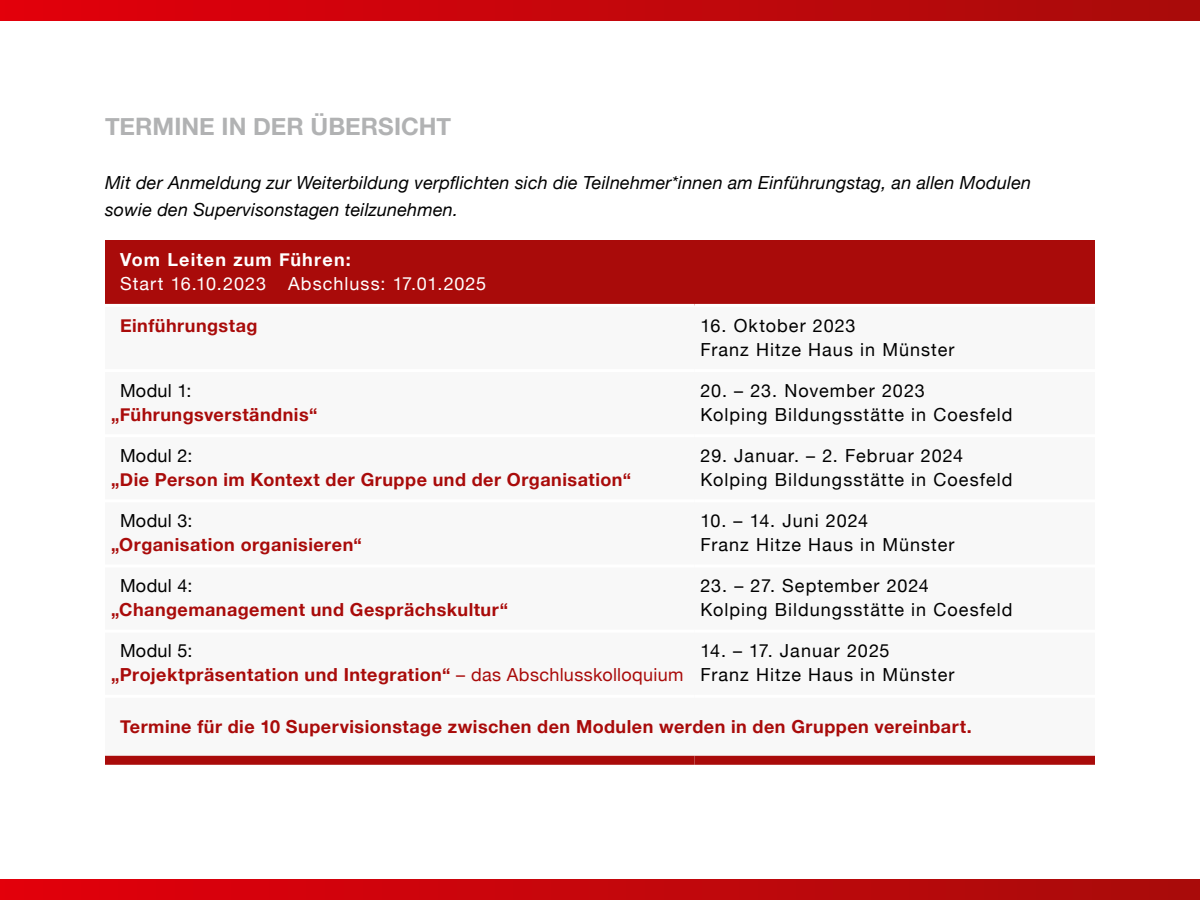
<style>
.page{position:relative;width:1200px;height:900px;background:#fff}
.page>*{position:absolute;margin:0;border:0;box-sizing:border-box;transform-origin:0 0}
.t1{font:700 24px "Helvetica Neue";color:#b1b2b3}
.t2{font:18px/24px "Helvetica Neue";letter-spacing:.055em;color:#000}
.t3{font:700 18px/24px "Helvetica Neue";letter-spacing:.025em;color:#a90b0a}
.t4{font:italic 18px/27px "Helvetica Neue";letter-spacing:.01em;color:#000}
.t5{font:18px "Helvetica Neue";letter-spacing:.06em;color:#fff}
.t6{font:700 18px "Helvetica Neue";letter-spacing:.065em;color:#fff}
.s1{font-weight:400;color:#000}
.s2{font-weight:400}
</style>
<div class="page">
<div style="left:0;top:879px;width:1200px;height:21px;background:linear-gradient(to right,#e2000c,#a80c0b)"></div>
<div style="left:0;top:0;width:1200px;height:20px;background:linear-gradient(to right,#e2000c,#a80c0b)"></div>
<div style="left:105px;top:240px;width:990px;height:65px;background:#a90b0a"></div>
<hr style="left:105px;top:304px;width:589px;height:3px;background:#fff">
<hr style="left:694px;top:304px;width:401px;height:3px;background:#fff">
<div style="left:105px;top:756px;width:589px;height:9px;background:#a90b0a"></div>
<div style="left:694px;top:756px;width:401px;height:9px;background:#a90b0a"></div>
<h1 class="t1" style="left:105px;top:108px;width:64px">Termine</h1>
<h1 class="t1" style="left:222px;top:108px;width:106px">inder Übe</h1>
<h1 class="t1" style="left:361px;top:108px;width:92px">rsicht</h1>
<p class="t4" style="left:105px;top:170px;width:928px">Mit der Anmeldung zur Weiterbildung verpflichten sich die Teilnehmer*innen am Einführungstag, an allen Modulen sowie den Supervisonstagen teilzunehmen.</p>
<p class="t6" style="left:120px;top:246px;width:232px">Vom Leiten zum Führen:</p>
<p class="t5" style="left:120px;top:271px;width:368px">Start 16.10.2023 Abschluss: 17.01.2025</p>
<p class="t3" style="left:120px;top:314px;width:139px">Einführungstag</p>
<p class="t2" style="left:700px;top:314px;width:256px">16. Oktober 2023<br>Franz Hitze Haus in Münster</p>
<p class="t2" style="left:120px;top:379px;width:73px">Modul 1:</p>
<p class="t3" style="left:111px;top:403px;width:208px">„Führungsverständnis“</p>
<p class="t2" style="left:700px;top:379px;width:314px">20. – 23. November 2023<br>Kolping Bildungsstätte in Coesfeld</p>
<p class="t2" style="left:120px;top:444px;width:74px">Modul 2:</p>
<p class="t3" style="left:111px;top:468px;width:522px">„Die Person im Kontext der Gruppe und der Organisation“</p>
<p class="t2" style="left:120px;top:510px;width:74px">Modul 3:</p>
<p class="t3" style="left:111px;top:533px;width:252px">„Organisation organisieren“</p>
<p class="t2" style="left:120px;top:575px;width:74px">Modul 4:</p>
<p class="t3" style="left:111px;top:598px;width:399px">„Changemanagement und Gesprächskultur“</p>
<p class="t2" style="left:700px;top:444px;width:314px">29. Januar. – 2. Februar 2024<br>Kolping Bildungsstätte in Coesfeld</p>
<p class="t2" style="left:700px;top:510px;width:256px">10. – 14. Juni 2024<br>Franz Hitze Haus in Münster</p>
<p class="t2" style="left:700px;top:575px;width:314px">23. – 27. September 2024<br>Kolping Bildungsstätte in Coesfeld</p>
<p class="t3" style="left:111px;top:639px;width:574px;text-indent:9px"><span class="s1">Modul 5:<br></span>„Projektpräsentation und Integration“ <span class="s2">– das Abschlusskolloquium</span></p>
<p class="t2" style="left:700px;top:640px;width:256px">14. – 17. Januar 2025<br>Franz Hitze Haus in Münster</p>
<p class="t3" style="left:111px;top:715px;width:862px">Termine für die 10 Supervisionstage zwischen den Modulen werden in den Gruppen vereinbart.</p>
</div>
